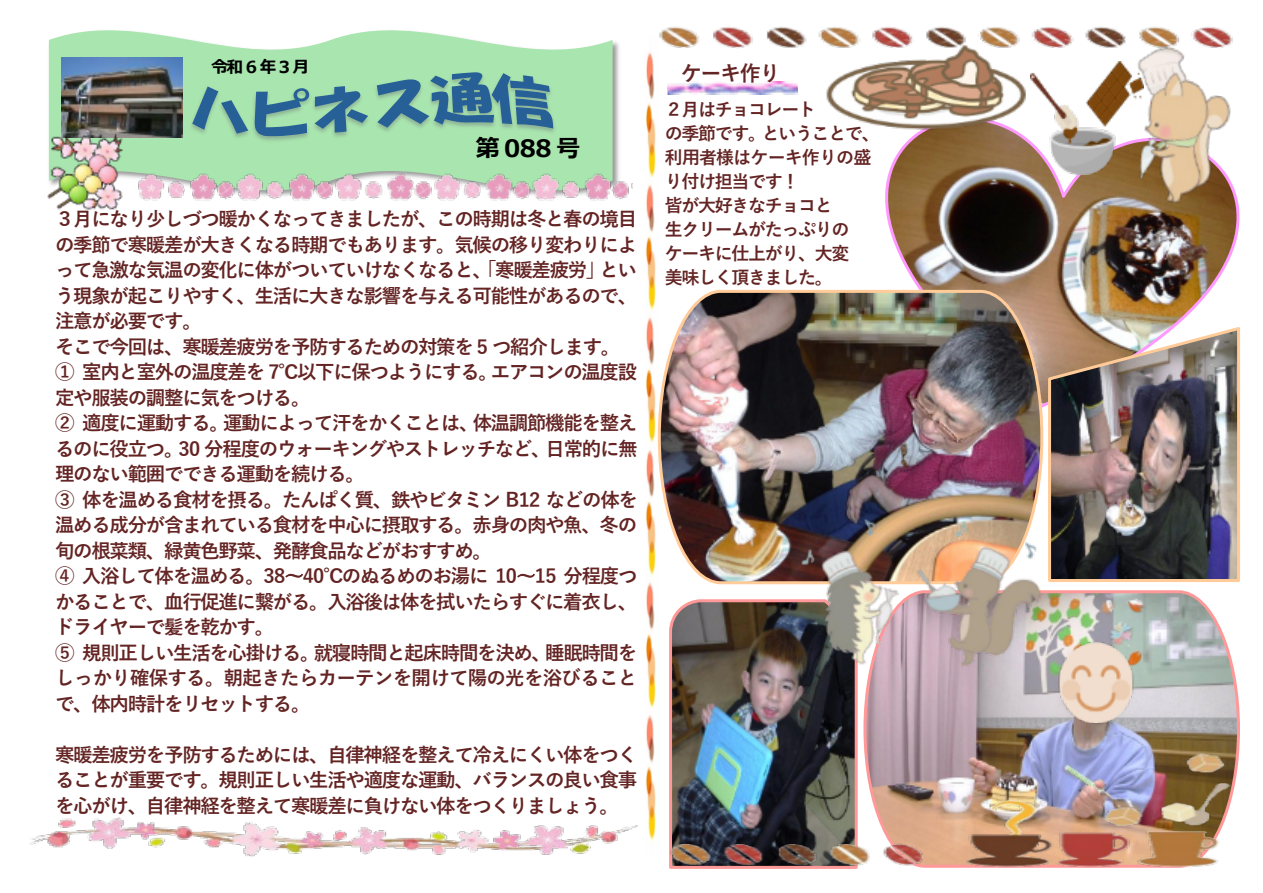
<style>
.page{position:relative;width:1263px;height:893px;background:#fff}
.page>*{position:absolute;margin:0;border:0;box-sizing:border-box;transform-origin:0 0}
.t1{font:700 24px "Meiryo";color:#000}
.t2{font:700 21px "Yu Gothic";letter-spacing:-.07em;color:#632423}
.t3{font:700 19.5px/25.5px "Yu Gothic";letter-spacing:-.065em;color:#632423}
.t4{font:700 18px/24px "Yu Gothic";letter-spacing:-.07em;color:#632423}
.t5{font:700 16.5px "Meiryo";color:#000}
.s1{font-family:"MS Mincho";font-weight:400}
</style>
<div class="page">
<svg style="left:49px;top:30px;width:564px;height:141px;background:#b4e8ba"></svg>
<img style="left:61px;top:58px;width:122px;height:80px">
<img style="left:181px;top:72px;width:385px;height:68px">
<img style="left:188px;top:71px;width:369px;height:72px">
<svg style="left:192px;top:72px;width:361px;height:64px;background:#77b0a3"></svg>
<img style="left:646px;top:60px;width:10px;height:781px">
<img style="left:667px;top:82px;width:41px;height:12px">
<img style="left:47px;top:135px;width:76px;height:75px">
<img style="left:30px;top:810px;width:617px;height:47px">
<img style="left:123px;top:171px;width:509px;height:30px">
<img style="left:708px;top:81px;width:532px;height:325px">
<img style="left:657px;top:288px;width:388px;height:297px">
<img style="left:863px;top:590px;width:377px;height:155px">
<img style="left:1046px;top:325px;width:194px;height:257px">
<img style="left:669px;top:599px;width:189px;height:146px">
<img style="left:647px;top:27px;width:586px;height:35px">
<img style="left:669px;top:745px;width:571px;height:124px">
<img style="left:1123px;top:44px;width:117px;height:165px">
<img style="left:822px;top:42px;width:210px;height:95px">
<img style="left:1030px;top:62px;width:113px;height:112px">
<img style="left:791px;top:494px;width:268px;height:201px">
<img style="left:1042px;top:639px;width:109px;height:89px">
<p class="t5" style="left:211px;top:59px;width:100px">令和 6 年3 月</p>
<p class="t1" style="left:476px;top:136px;width:106px">第 088 号</p>
<p class="t3" style="left:55px;top:206px;width:584px">３月になり少しづつ暖かくなってきましたが、この時期は冬と春の境目の季節で寒暖差が大きくなる時期でもあります。気候の移り変わりによって急激な気温の変化に体がついていけなくなると、「寒暖差疲労」という現象が起こりやすく、生活に大きな影響を与える可能性があるので、注意が必要です。<br>そこで今回は、寒暖差疲労を予防するための対策を 5 つ紹介します。<br>① 室内と室外の温度差を 7℃以下に保つようにする。エアコンの温度設定や服装の調整に気をつける。<br>② 適度に運動する。運動によって汗をかくことは、体温調節機能を整えるのに役立つ。30 分程度のウォーキングやストレッチなど、日常的に無理のない範囲でできる運動を続ける。<br>③ 体を温める食材を摂る。たんぱく質、鉄やビタミン B12 などの体を温める成分が含まれている食材を中心に摂取する。赤身の肉や魚、冬の旬の根菜類、緑黄色野菜、発酵食品などがおすすめ。<br>④ 入浴して体を温める。38<span class="s1">〜</span>40℃のぬるめのお湯に 10<span class="s1">〜</span>15 分程度つかることで、血行促進に繋がる。入浴後は体を拭いたらすぐに着衣し、ドライヤーで髪を乾かす。<br>⑤ 規則正しい生活を心掛ける。就寝時間と起床時間を決め、睡眠時間をしっかり確保する。朝起きたらカーテンを開けて陽の光を浴びることで、体内時計をリセットする。</p>
<p class="t3" style="left:55px;top:742px;width:583px;text-align:justify">寒暖差疲労を予防するためには、自律神経を整えて冷えにくい体をつくることが重要です。規則正しい生活や適度な運動、バランスの良い食事を心がけ、自律神経を整えて寒暖差に負けない体をつくりましょう。</p>
<p class="t2" style="left:681px;top:63px;width:101px">ケーキ作り</p>
<p class="t4" style="left:665px;top:97px;width:216px">２月はチョコレート<br>の季節です。ということで、利用者様はケーキ作りの盛り付け担当です！<br>皆が大好きなチョコと<br>生クリームがたっぷりの<br>ケーキに仕上がり、大変<br>美味しく頂きました。</p>
</div>
